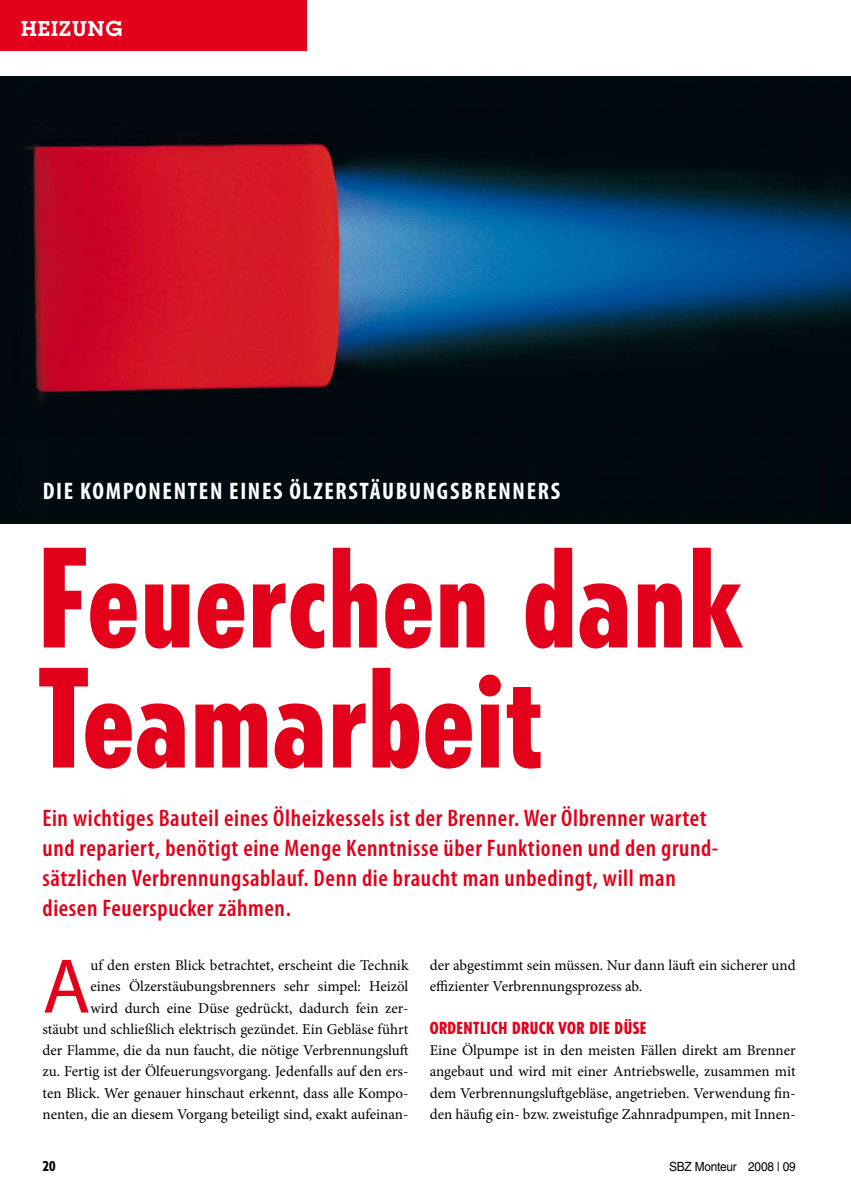
<style>
.page{position:relative;width:851px;height:1204px;background:#fff}
.page>*{position:absolute;margin:0;border:0;box-sizing:border-box;transform-origin:0 0}
.t1{font:800 condensed 135px/120px "Tempo Std";color:#e2001a}
.t2{font:78.15px "Myriad Pro";color:#e2001a}
.t3{font:600 condensed 24px/30px "Myriad Pro";letter-spacing:.025em;color:#e2001a}
.t4{font:700 condensed 24px "Myriad Pro";letter-spacing:.07em;color:#fff}
.t5{font:600 21px "Lubalin Graph Std";letter-spacing:.05em;color:#fff}
.t6{font:800 condensed 16.5px "Tempo Std";letter-spacing:.03em;color:#e2001a}
.t7{font:15px/21.3px "Minion Pro";color:#000;text-align:right}
.t8{font:800 condensed 13.5px "Tempo Std";color:#000}
.t9{font:12.6px "Helvetica LT Std";letter-spacing:-.02em;color:#000;scale:.94 1}
</style>
<div class="page">
<div style="left:0;top:0;width:306px;height:51px;background:#e2001a"></div>
<img style="left:0;top:77px;width:850px;height:446px">
<h3 class="t5" style="left:21px;top:15px;width:102px">HEIZUNG</h3>
<h3 class="t4" style="left:43px;top:475px;width:519px">DIE KOMPONENTEN EINES ÖLZERSTÄUBUNGSBRENNERS</h3>
<h1 class="t1" style="left:37px;top:537px;width:707px">Feuerchen dank<br>Teamarbeit</h1>
<p class="t3" style="left:43px;top:802px;width:677px">Ein wichtiges Bauteil eines Ölheizkessels ist der Brenner. Wer Ölbrenner wartet und repariert, benötigt eine Menge Kenntnisse über Funktionen und den grund&shy;sätzlichen Verbrennungsablauf. Denn die braucht man unbedingt, will man diesen Feuerspucker zähmen.</p>
<p class="t7" style="left:43px;top:954px;width:367px">uf den ersten Blick betrachtet, erscheint die Technik<br>eines Ölzerstäubungsbrenners sehr simpel: Heizöl<br>wird durch eine Düse gedrückt, dadurch fein zer-<br>stäubt und schließlich elektrisch gezündet. Ein Gebläse führt der Flamme, die da nun faucht, die nötige Verbrennungsluft zu. Fertig ist der Ölfeuerungsvorgang. Jedenfalls auf den ers&shy;ten Blick. Wer genauer hinschaut erkennt, dass alle Kompo&shy;nenten, die an diesem Vorgang beteiligt sind, exakt aufeinan-</p>
<p class="t7" style="left:429px;top:954px;width:367px;text-align:left">der abgestimmt sein müssen. Nur dann läuft ein sicherer und effizienter Verbrennungsprozess ab.</p>
<h2 class="t2" style="left:43px;top:938px;width:49px">A</h2>
<p class="t6" style="left:429px;top:1017px;width:218px">Ordentlich Druck vor die Düse</p>
<p class="t7" style="left:429px;top:1039px;width:367px;text-align:justify">Eine Ölpumpe ist in den meisten Fällen direkt am Brenner angebaut und wird mit einer Antriebswelle, zusammen mit dem Verbrennungsluftgebläse, angetrieben. Verwendung fin&shy;den häufig ein- bzw. zweistufige Zahnradpumpen, mit Innen-</p>
<p class="t8" style="left:43px;top:1157px;width:14px">20</p>
<p class="t9" style="left:669px;top:1158px;width:136px">SBZ Monteur 2008 | 09</p>
</div>
